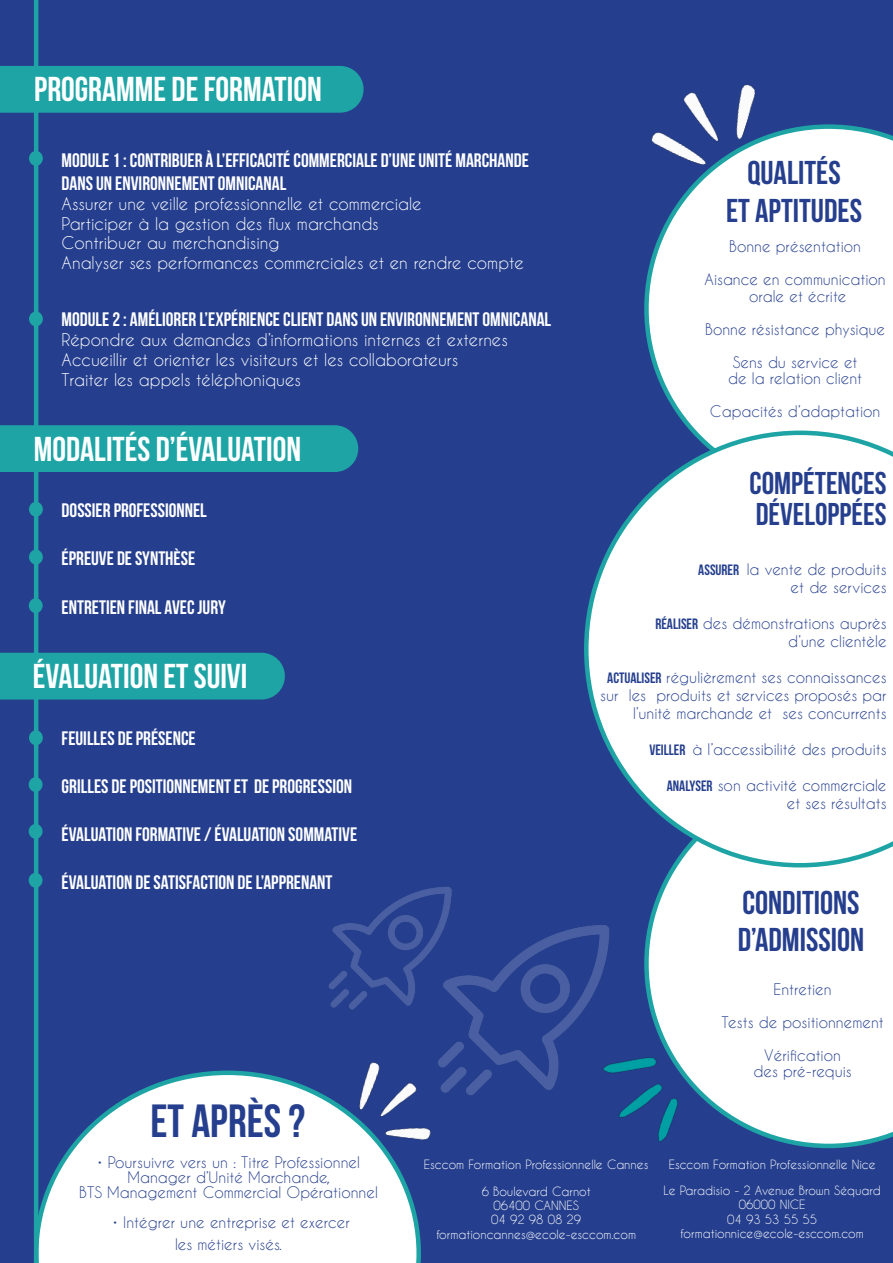
<style>
.page{position:relative;width:893px;height:1263px;background:#253f8e}
.page>*{position:absolute;margin:0;border:0;box-sizing:border-box;transform-origin:0 0}
.t1{font:700 46.5px "Bebas Neue";color:#253f8e}
.t2{font:700 34.5px "Bebas Neue";color:#fff}
.t3{font:700 33px "Bebas Neue";color:#253f8e}
.t4{font:700 31.5px "Bebas Neue";color:#253f8e}
.t5{font:700 19.5px "Bebas Neue";color:#fff}
.t6{font:16.5px "Caviar Dreams";color:#fff}
.t7{font:15px/18px "Caviar Dreams";color:#253f8e;text-align:center}
.t8{font:12px "Caviar Dreams";color:#fff}
.s1{font-family:"Bebas Neue";font-weight:700}
</style>
<div class="page">
<svg style="left:644px;top:867px;width:249px;height:281px"></svg>
<svg style="left:644px;top:124px;width:249px;height:307px"></svg>
<svg style="left:38px;top:1070px;width:383px;height:193px"></svg>
<div style="left:0;top:66px;width:364px;height:47px;background:#1ea4a5"></div>
<div style="left:30px;top:152px;width:12px;height:13px;background:#1ea4a5;border-radius:50%"></div>
<div style="left:29px;top:151px;width:14px;height:15px;border:2px solid #1ea4a5;border-radius:50%"></div>
<div style="left:30px;top:312px;width:12px;height:14px;background:#1ea4a5;border-radius:50%"></div>
<div style="left:29px;top:311px;width:14px;height:15px;border:2px solid #1ea4a5;border-radius:50%"></div>
<div style="left:0;top:425px;width:358px;height:47px;background:#1ea4a5"></div>
<div style="left:30px;top:502px;width:12px;height:14px;background:#1ea4a5;border-radius:50%"></div>
<div style="left:29px;top:502px;width:14px;height:15px;border:2px solid #1ea4a5;border-radius:50%"></div>
<div style="left:30px;top:550px;width:12px;height:14px;background:#1ea4a5;border-radius:50%"></div>
<div style="left:29px;top:550px;width:14px;height:14px;border:2px solid #1ea4a5;border-radius:50%"></div>
<hr style="left:34px;top:0;width:4px;height:1263px;background:#1ea4a5">
<div style="left:30px;top:599px;width:12px;height:13px;background:#1ea4a5;border-radius:50%"></div>
<div style="left:29px;top:598px;width:14px;height:15px;border:2px solid #1ea4a5;border-radius:50%"></div>
<div style="left:0;top:653px;width:285px;height:46px;background:#1ea4a5"></div>
<div style="left:30px;top:731px;width:12px;height:13px;background:#1ea4a5;border-radius:50%"></div>
<div style="left:29px;top:730px;width:14px;height:15px;border:2px solid #1ea4a5;border-radius:50%"></div>
<div style="left:29px;top:778px;width:13px;height:13px;background:#1ea4a5;border-radius:50%"></div>
<div style="left:29px;top:777px;width:14px;height:15px;border:2px solid #1ea4a5;border-radius:50%"></div>
<div style="left:29px;top:825px;width:13px;height:13px;background:#1ea4a5;border-radius:50%"></div>
<div style="left:29px;top:824px;width:14px;height:15px;border:2px solid #1ea4a5;border-radius:50%"></div>
<div style="left:29px;top:873px;width:13px;height:14px;background:#1ea4a5;border-radius:50%"></div>
<div style="left:29px;top:873px;width:14px;height:15px;border:2px solid #1ea4a5;border-radius:50%"></div>
<svg style="left:584px;top:431px;width:309px;height:436px"></svg>
<img style="left:328px;top:886px;width:123px;height:123px">
<img style="left:438px;top:924px;width:171px;height:171px">
<img style="left:570px;top:0;width:256px;height:220px">
<img style="left:578px;top:941px;width:283px;height:272px">
<img style="left:308px;top:1030px;width:210px;height:168px">
<p class="t2" style="left:34px;top:71px;width:289px">PROGRAMME DE FORMATION</p>
<p class="t5" style="left:62px;top:149px;width:469px">MODULE 1 : CONTRIBUER À L’EFFICACITÉ COMMERCIALE D’UNE UNITÉ MARCHANDE</p>
<p class="t5" style="left:62px;top:172px;width:226px">DANS UN ENVIRONNEMENT OMNICANAL</p>
<p class="t6" style="left:62px;top:194px;width:362px">Assurer une veille professionnelle et commerciale</p>
<p class="t6" style="left:62px;top:213px;width:319px">Participer à la gestion des flux marchands</p>
<p class="t6" style="left:62px;top:233px;width:219px">Contribuer au merchandising</p>
<p class="t6" style="left:62px;top:253px;width:464px">Analyser ses performances commerciales et en rendre compte</p>
<p class="t5" style="left:62px;top:309px;width:491px">MODULE 2 : AMÉLIORER L’EXPÉRIENCE CLIENT DANS UN ENVIRONNEMENT OMNICANAL</p>
<p class="t6" style="left:62px;top:330px;width:448px">Répondre aux demandes d’informations internes et externes</p>
<p class="t6" style="left:62px;top:350px;width:398px">Accueillir et orienter les visiteurs et les collaborateurs</p>
<p class="t6" style="left:62px;top:369px;width:241px">Traiter les appels téléphoniques</p>
<p class="t2" style="left:34px;top:430px;width:269px">MODALITÉS D’ÉVALUATION</p>
<p class="t5" style="left:62px;top:500px;width:147px">DOSSIER PROFESSIONNEL</p>
<p class="t5" style="left:62px;top:548px;width:135px">ÉPREUVE DE SYNTHÈSE</p>
<p class="t5" style="left:62px;top:596px;width:166px">ENTRETIEN FINAL AVEC JURY</p>
<p class="t2" style="left:33px;top:657px;width:216px">ÉVALUATION ET SUIVI</p>
<p class="t5" style="left:62px;top:727px;width:136px">FEUILLES DE PRÉSENCE</p>
<p class="t5" style="left:62px;top:775px;width:292px">GRILLES DE POSITIONNEMENT ET DE PROGRESSION</p>
<p class="t5" style="left:62px;top:823px;width:297px">ÉVALUATION FORMATIVE / ÉVALUATION SOMMATIVE</p>
<p class="t5" style="left:62px;top:871px;width:272px">ÉVALUATION DE SATISFACTION DE L’APPRENANT</p>
<p class="t1" style="left:151px;top:1096px;width:156px">ET APRÈS ?</p>
<p class="t3" style="left:747px;top:155px;width:95px">QUALITÉS</p>
<p class="t3" style="left:726px;top:192px;width:137px">ET APTITUDES</p>
<p class="t7" style="left:729px;top:237px;width:133px">Bonne présentation</p>
<p class="t7" style="left:704px;top:270px;width:183px">Aisance en communication</p>
<p class="t7" style="left:749px;top:287px;width:99px">orale et écrite</p>
<p class="t7" style="left:705px;top:320px;width:181px">Bonne résistance physique</p>
<p class="t7" style="left:733px;top:353px;width:126px">Sens du service et</p>
<p class="t7" style="left:728px;top:369px;width:136px">de la relation client</p>
<p class="t7" style="left:710px;top:402px;width:172px">Capacités d’adaptation</p>
<p class="t4" style="left:749px;top:465px;width:139px">COMPÉTENCES</p>
<p class="t4" style="left:756px;top:497px;width:132px">DÉVELOPPÉES</p>
<p class="t7" style="left:698px;top:560px;width:190px"><span class="s1">ASSURER</span> la vente de produits</p>
<p class="t7" style="left:791px;top:578px;width:97px">et de services</p>
<p class="t7" style="left:655px;top:614px;width:233px"><span class="s1">RÉALISER</span> des démonstrations auprès</p>
<p class="t7" style="left:788px;top:632px;width:100px">d’une clientèle</p>
<p class="t7" style="left:600px;top:668px;width:288px;text-align:right"><span class="s1">ACTUALISER</span> régulièrement ses connaissances sur les produits et services proposés par l’unité marchande et ses concurrents</p>
<p class="t7" style="left:649px;top:740px;width:239px"><span class="s1">VEILLER</span> à l’accessibilité des produits</p>
<p class="t7" style="left:667px;top:776px;width:221px"><span class="s1">ANALYSER</span> son activité commerciale</p>
<p class="t7" style="left:787px;top:794px;width:101px">et ses résultats</p>
<p class="t3" style="left:742px;top:884px;width:119px">CONDITIONS</p>
<p class="t3" style="left:738px;top:921px;width:128px">D’ADMISSION</p>
<p class="t7" style="left:773px;top:980px;width:60px">Entretien</p>
<p class="t7" style="left:721px;top:1013px;width:164px">Tests de positionnement</p>
<p class="t7" style="left:764px;top:1046px;width:78px">Vérification</p>
<p class="t7" style="left:753px;top:1062px;width:100px">des pré-requis</p>
<p class="t7" style="left:97px;top:1154px;width:264px;line-height:15px">• Poursuivre vers un : Titre Professionnel<br>Manager d’Unité Marchande,</p>
<p class="t7" style="left:79px;top:1183px;width:300px">BTS Management Commercial Opérationnel</p>
<p class="t7" style="left:112px;top:1213px;width:239px">• Intégrer une entreprise et exercer</p>
<p class="t7" style="left:175px;top:1234px;width:109px">les métiers visés.</p>
<p class="t8" style="left:424px;top:1157px;width:226px">Esccom Formation Professionnelle Cannes</p>
<p class="t8" style="left:482px;top:1184px;width:110px">6 Boulevard Carnot</p>
<p class="t8" style="left:494px;top:1198px;width:87px">06400 CANNES</p>
<p class="t8" style="left:491px;top:1213px;width:91px">04 92 98 08 29</p>
<p class="t8" style="left:436px;top:1227px;width:201px">formationcannes@ecole-esccom.com</p>
<p class="t8" style="left:669px;top:1157px;width:208px">Esccom Formation Professionnelle Nice</p>
<p class="t8" style="left:663px;top:1183px;width:219px">Le Paradisio - 2 Avenue Brown Séquard</p>
<p class="t8" style="left:739px;top:1198px;width:68px">06000 NICE</p>
<p class="t8" style="left:727px;top:1212px;width:91px">04 93 53 55 55</p>
<p class="t8" style="left:681px;top:1226px;width:185px">formationnice@ecole-esccom.com</p>
</div>
